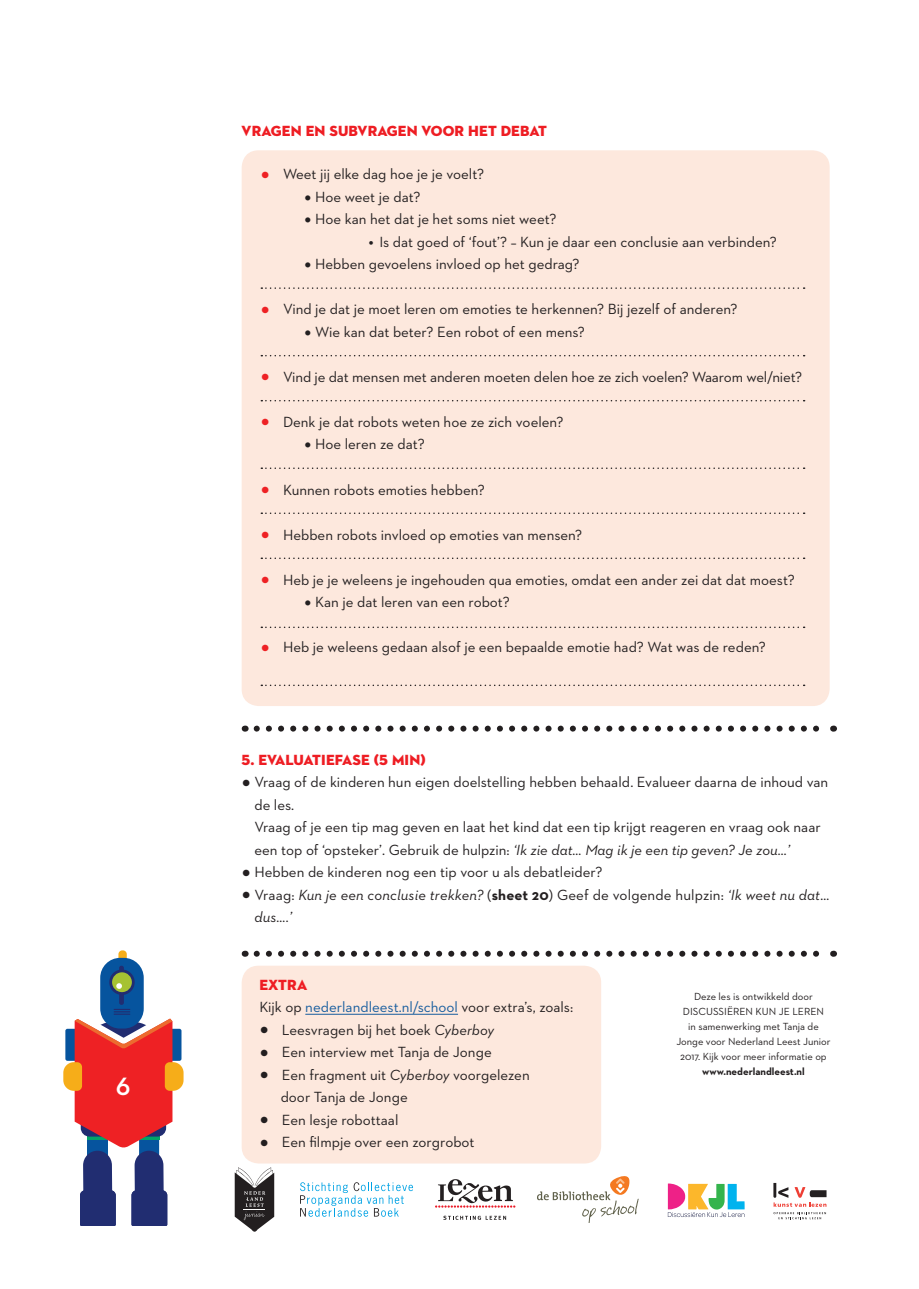
<style>
.page{position:relative;width:919px;height:1289px;background:#fff}
.page>*{position:absolute;margin:0;border:0;box-sizing:border-box;transform-origin:0 0}
.t1{font:600 28.5px "Neutraface 2 Text";color:#fff}
.body{font:15px/22.5px "Neutraface 2 Text";color:#231f20}
.body-2{font:italic 15px/22.5px "Neutraface 2 Text";letter-spacing:.01em;color:#231f20}
.body-3{font:15px "Neutraface 2 Display Titling";letter-spacing:.01em;color:#ee1d23}
.body-4{font:10.5px/15px "Neutraface 2 Text";color:#231f20;text-align:center}
.body-5{font:700 10.5px "Neutraface 2 Text";color:#231f20}
.s1{font-size:34.5px;color:#ee2124}
.s2{font-size:27px}
.s3{font-size:19.5px}
.s4{font-size:34.5px}
.s5{font-style:italic}
.s6{font-style:normal;font-size:34.5px}
.s7{font-style:normal}
.s8{font-weight:700;font-style:normal}
.s9{color:#175d9e}
</style>
<div class="page">
<svg style="left:118px;top:950px;width:9px;height:7px"></svg>
<div style="left:100px;top:957px;width:44px;height:71px;background:#06549e;border-radius:20px"></div>
<div style="left:119px;top:965px;width:5px;height:39px;background:#212d71;border-radius:2px"></div>
<svg style="left:109px;top:970px;width:26px;height:24px"></svg>
<svg style="left:63px;top:1008px;width:120px;height:217px"></svg>
<div style="left:242px;top:150px;width:587px;height:556px;background:#fde8dd;border-radius:17px"></div>
<div style="left:242px;top:965px;width:359px;height:198px;background:#fde8dd;border-radius:17px"></div>
<svg style="left:261px;top:287px;width:543px;height:2px"></svg>
<svg style="left:261px;top:355px;width:543px;height:1px"></svg>
<svg style="left:261px;top:400px;width:543px;height:1px"></svg>
<svg style="left:261px;top:467px;width:543px;height:2px"></svg>
<svg style="left:261px;top:512px;width:543px;height:2px"></svg>
<svg style="left:261px;top:557px;width:543px;height:2px"></svg>
<svg style="left:261px;top:626px;width:543px;height:2px"></svg>
<svg style="left:257px;top:725px;width:563px;height:6px"></svg>
<svg style="left:257px;top:950px;width:563px;height:6px"></svg>
<hr style="left:305px;top:1013px;width:153px;height:1px;background:#175d9e">
<svg style="left:435px;top:1179px;width:80px;height:28px"></svg>
<svg style="left:443px;top:1215px;width:63px;height:4px"></svg>
<svg style="left:537px;top:1176px;width:101px;height:46px"></svg>
<svg style="left:235px;top:1167px;width:39px;height:64px"></svg>
<svg style="left:667px;top:1183px;width:77px;height:34px"></svg>
<svg style="left:300px;top:1182px;width:113px;height:34px"></svg>
<svg style="left:261px;top:684px;width:543px;height:2px"></svg>
<svg style="left:773px;top:1182px;width:53px;height:37px"></svg>
<h1 class="t1" style="left:116px;top:1066px;width:16px">6</h1>
<p class="body-3" style="left:242px;top:121px;width:307px">VRAGEN EN SUBVRAGEN VOOR HET DEBAT</p>
<p class="body" style="left:260px;top:163px;width:225px"><span class="s1">•</span> Weet jij elke dag hoe je je voelt?</p>
<p class="body" style="left:304px;top:185px;width:118px"><span class="s2">•</span> Hoe weet je dat?</p>
<p class="body" style="left:304px;top:208px;width:254px"><span class="s2">•</span> Hoe kan het dat je het soms niet weet?</p>
<p class="body" style="left:368px;top:230px;width:409px"><span class="s3">•</span> Is dat goed of ‘fout’? – Kun je daar een conclusie aan verbinden?</p>
<p class="body" style="left:304px;top:253px;width:277px"><span class="s2">•</span> Hebben gevoelens invloed op het gedrag?</p>
<p class="body" style="left:260px;top:298px;width:478px"><span class="s1">•</span> Vind je dat je moet leren om emoties te herkennen? Bij jezelf of anderen?</p>
<p class="body" style="left:304px;top:320px;width:282px"><span class="s2">•</span> Wie kan dat beter? Een robot of een mens?</p>
<p class="body" style="left:260px;top:365px;width:543px"><span class="s1">•</span> Vind je dat mensen met anderen moeten delen hoe ze zich voelen? Waarom wel/niet?</p>
<p class="body" style="left:260px;top:410px;width:304px"><span class="s1">•</span> Denk je dat robots weten hoe ze zich voelen?</p>
<p class="body" style="left:304px;top:433px;width:122px"><span class="s2">•</span> Hoe leren ze dat?</p>
<p class="body" style="left:260px;top:478px;width:226px"><span class="s1">•</span> Kunnen robots emoties hebben?</p>
<p class="body" style="left:260px;top:523px;width:323px"><span class="s1">•</span> Hebben robots invloed op emoties van mensen?</p>
<p class="body" style="left:260px;top:568px;width:535px"><span class="s1">•</span> Heb je je weleens je ingehouden qua emoties, omdat een ander zei dat dat moest?</p>
<p class="body" style="left:304px;top:590px;width:207px"><span class="s2">•</span> Kan je dat leren van een robot?</p>
<p class="body" style="left:260px;top:635px;width:506px"><span class="s1">•</span> Heb je weleens gedaan alsof je een bepaalde emotie had? Wat was de reden?</p>
<p class="body-3" style="left:242px;top:750px;width:185px">5. EVALUATIEFASE (5 MIN)</p>
<p class="body" style="left:254px;top:770px;width:575px;text-indent:-13px"><span class="s4">•</span> Vraag of de kinderen hun eigen doelstelling hebben behaald. Evalueer daarna de inhoud van de les.</p>
<p class="body" style="left:254px;top:815px;width:568px">Vraag of je een tip mag geven en laat het kind dat een tip krijgt reageren en vraag ook naar een top of ‘opsteker’. Gebruik de hulpzin: <span class="s5">‘Ik zie dat… Mag ik je een tip geven? Je zou…’</span></p>
<p class="body" style="left:242px;top:860px;width:362px"><span class="s4">•</span> Hebben de kinderen nog een tip voor u als debatleider?</p>
<p class="body-2" style="left:254px;top:883px;width:576px;text-indent:-13px"><span class="s6">•</span> <span class="s7">Vraag:</span> Kun je een conclusie trekken? <span class="s7">(</span><span class="s8">sheet 20</span><span class="s7">) Geef de volgende hulpzin:</span> ‘Ik weet nu dat… dus….’</p>
<p class="body-3" style="left:259px;top:975px;width:49px">EXTRA</p>
<p class="body" style="left:259px;top:995px;width:315px">Kijk op <span class="s9">nederlandleest.nl/school</span> voor extra’s, zoals:</p>
<p class="body" style="left:259px;top:1018px;width:236px"><span class="s4">•</span> Leesvragen bij het boek <span class="s5">Cyberboy</span></p>
<p class="body" style="left:259px;top:1040px;width:234px"><span class="s4">•</span> Een interview met Tanja de Jonge</p>
<p class="body" style="left:259px;top:1063px;width:272px"><span class="s4">•</span> Een fragment uit <span class="s5">Cyberboy</span> voorgelezen</p>
<p class="body" style="left:281px;top:1085px;width:128px">door Tanja de Jonge</p>
<p class="body" style="left:259px;top:1108px;width:141px"><span class="s4">•</span> Een lesje robottaal</p>
<p class="body" style="left:259px;top:1130px;width:217px"><span class="s4">•</span> Een filmpje over een zorgrobot</p>
<p class="body-4" style="left:694px;top:988px;width:120px">Deze les is ontwikkeld door</p>
<p class="body-4" style="left:683px;top:1003px;width:142px">DISCUSSIËREN KUN JE LEREN</p>
<p class="body-4" style="left:676px;top:1018px;width:156px">in samenwerking met Tanja de<br>Jonge voor Nederland Leest Junior</p>
<p class="body-4" style="left:680px;top:1048px;width:148px">2017. Kijk voor meer informatie op</p>
<p class="body-5" style="left:702px;top:1064px;width:104px">www.nederlandleest.nl</p>
</div>
